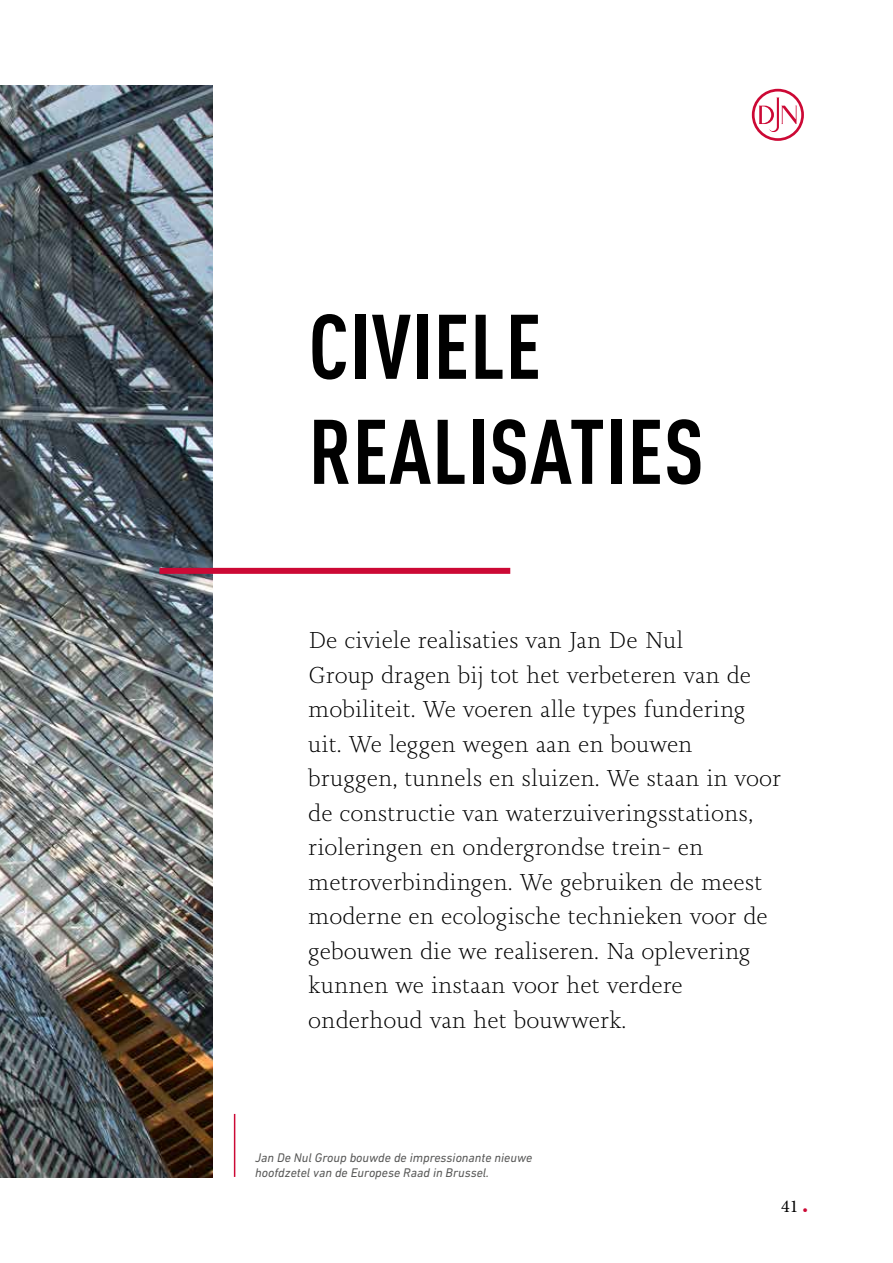
<style>
.page{position:relative;width:893px;height:1263px;background:#fff}
.page>*{position:absolute;margin:0;border:0;box-sizing:border-box;transform-origin:0 0}
.t1{font:700 condensed 90px/105px "DIN Pro";letter-spacing:.01em;color:#000}
.t2{font:300 24px/34.5px "Joanna Nova";color:#000}
.t3{font:18px "Minion Pro";color:#000}
.t4{font:italic 12.75px/15px "DIN Next LT Pro";color:#575756}
.s1{font-family:"DIN Pro";font-weight:900;color:#cc0935}
</style>
<div class="page">
<img style="left:0;top:85px;width:213px;height:1093px">
<svg style="left:752px;top:89px;width:52px;height:52px"></svg>
<hr style="left:234px;top:1114px;width:1px;height:63px;background:#cc0935">
<div style="left:159px;top:568px;width:351px;height:6px;background:#cc0935"></div>
<h1 class="t1" style="left:309px;top:286px;width:397px">CIVIELE<br>REALISATIES</h1>
<p class="t2" style="left:308px;top:623px;width:475px">De civiele realisaties van Jan De Nul<br>Group dragen bij tot het verbeteren van de mobiliteit. We voeren alle types fundering uit. We leggen wegen aan en bouwen bruggen, tunnels en sluizen. We staan in voor de constructie van waterzuiveringsstations, rioleringen en ondergrondse trein- en metroverbindingen. We gebruiken de meest moderne en ecologische technieken voor de gebouwen die we realiseren. Na oplevering kunnen we instaan voor het verdere onderhoud van het bouwwerk.</p>
<p class="t4" style="left:255px;top:1150px;width:279px">Jan De Nul Group bouwde de impressionante nieuwe hoofdzetel van de Europese Raad in Brussel.</p>
<p class="t3" style="left:781px;top:1194px;width:28px">41 <span class="s1">.</span></p>
</div>
